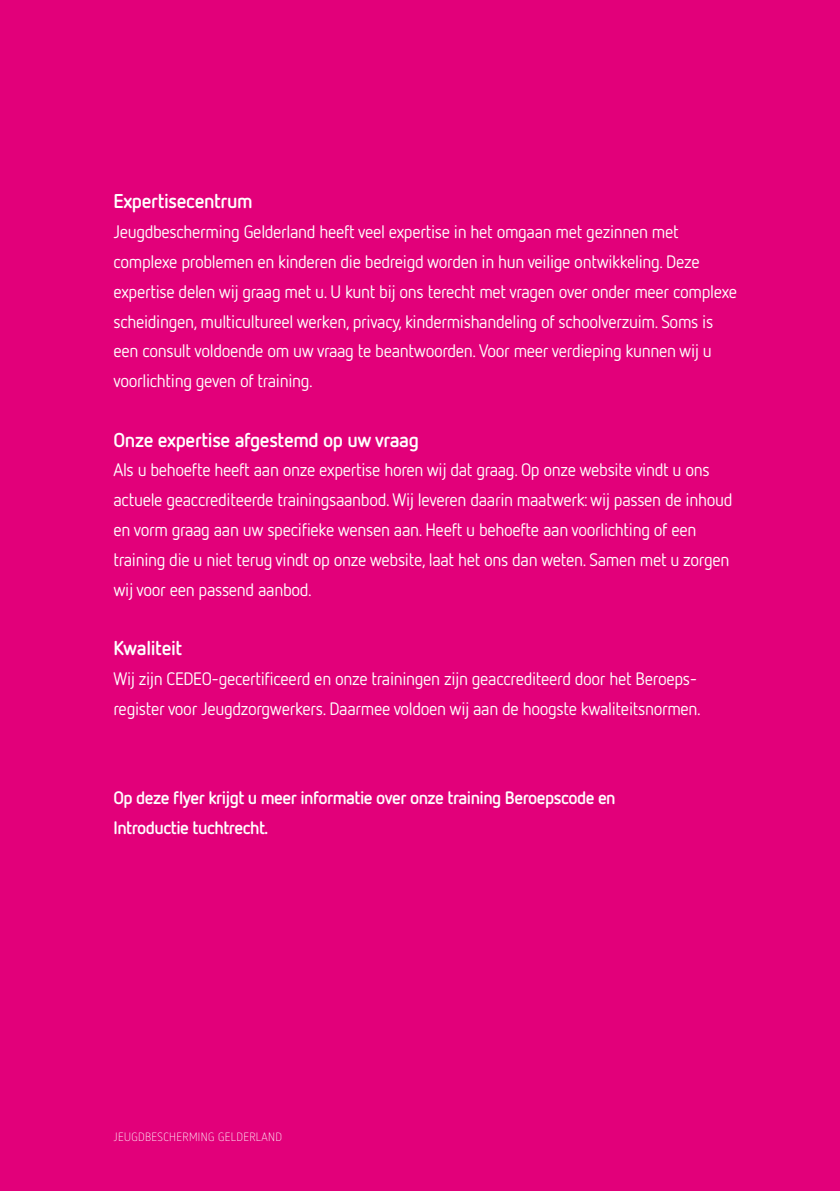
<style>
.page{position:relative;width:840px;height:1191px;background:#fff}
.page>*{position:absolute;margin:0;border:0;box-sizing:border-box;transform-origin:0 0}
.t1{font:700 20px "Netto OT";letter-spacing:-.02em;color:#fff}
.t2{font:18px/29.8px "Netto OT";letter-spacing:-.02em;color:#fff}
.t3{font:700 18px/29.8px "Netto OT";letter-spacing:-.03em;color:#fff}
.t4{font:300 12px "Netto OT";letter-spacing:.03em;color:#fff}
</style>
<div class="page">
<div style="left:0;top:0;width:839px;height:1191px;background:#e2007a"></div>
<p class="t1" style="left:113px;top:189px;width:141px">Expertisecentrum</p>
<p class="t2" style="left:113px;top:217px;width:625px">Jeugdbescherming Gelderland heeft veel expertise in het omgaan met gezinnen met complexe problemen en kinderen die bedreigd worden in hun veilige ontwikkeling. Deze expertise delen wij graag met u. U kunt bij ons terecht met vragen over onder meer complexe scheidingen, multicultureel werken, privacy, kindermishandeling of schoolverzuim. Soms is een consult voldoende om uw vraag te beantwoorden. Voor meer verdieping kunnen wij u voorlichting geven of training.</p>
<p class="t1" style="left:113px;top:427px;width:307px">Onze expertise afgestemd op uw vraag</p>
<p class="t2" style="left:113px;top:455px;width:620px">Als u behoefte heeft aan onze expertise horen wij dat graag. Op onze website vindt u ons actuele geaccrediteerde trainingsaanbod. Wij leveren daarin maatwerk: wij passen de inhoud en vorm graag aan uw specifieke wensen aan. Heeft u behoefte aan voorlichting of een training die u niet terug vindt op onze website, laat het ons dan weten. Samen met u zorgen wij voor een passend aanbod.</p>
<p class="t1" style="left:113px;top:635px;width:70px">Kwaliteit</p>
<p class="t2" style="left:113px;top:663px;width:588px">Wij zijn CEDEO-gecertificeerd en onze trainingen zijn geaccrediteerd door het Beroeps&shy;register voor Jeugdzorgwerkers. Daarmee voldoen wij aan de hoogste kwaliteitsnormen.</p>
<p class="t3" style="left:113px;top:782px;width:503px">Op deze flyer krijgt u meer informatie over onze training Beroepscode en<br>Introductie tuchtrecht.</p>
<p class="t4" style="left:113px;top:1129px;width:170px">JEUGDBESCHERMING GELDERLAND</p>
</div>
